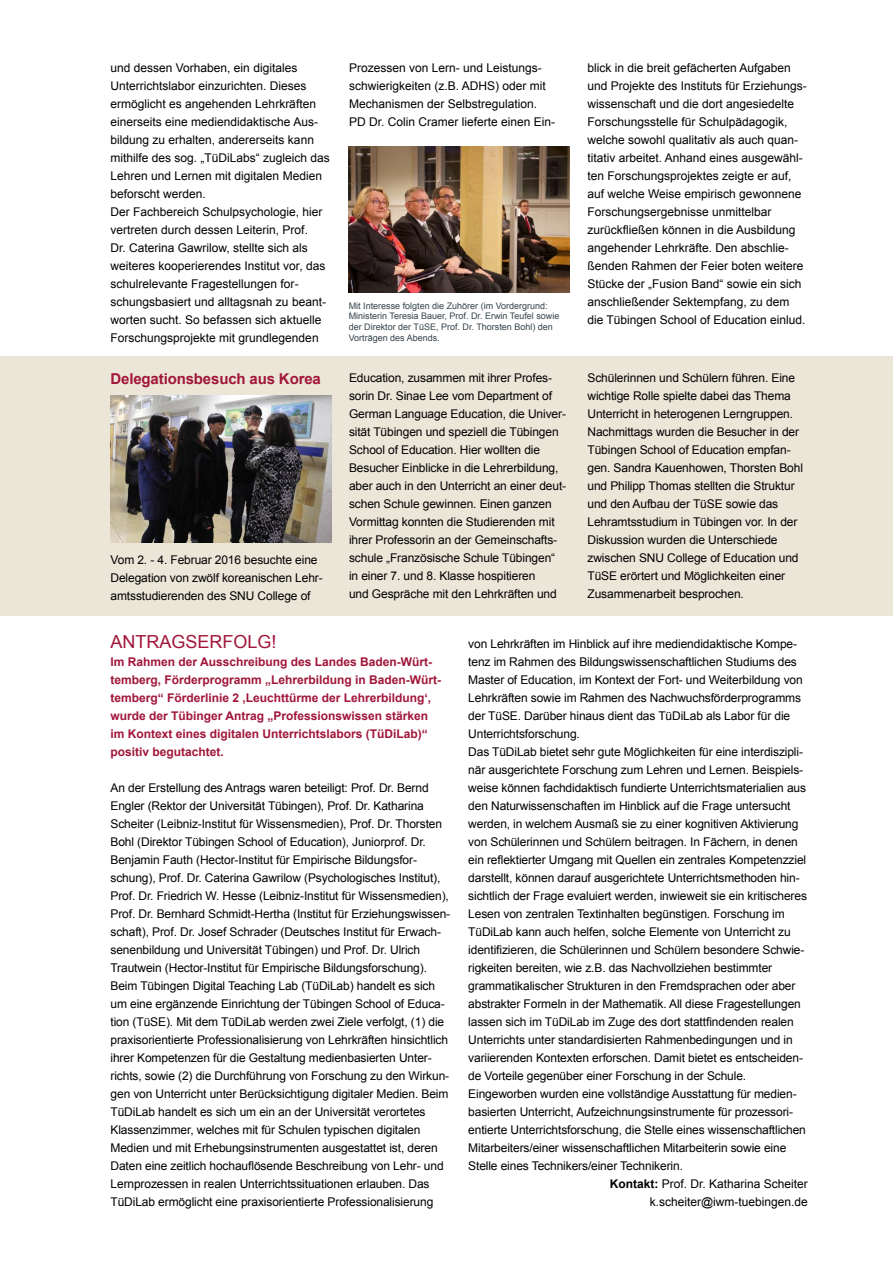
<style>
.page{position:relative;width:893px;height:1263px;background:#fff}
.page>*{position:absolute;margin:0;border:0;box-sizing:border-box;transform-origin:0 0}
.t1{font:18px "Arial";color:#a1163a}
.t2{font:700 15px "Arial";letter-spacing:-.01em;color:#a1163a}
.t3{font:12px/18px "Arial";letter-spacing:-.01em;color:#000}
.t4{font:700 12px/18px "Arial";color:#a1163a}
.t5{font:9px/10.8px "Arial";color:#34434b}
.s1{font-weight:700}
</style>
<div class="page">
<div style="left:1px;top:356px;width:892px;height:260px;background:#ece6d9"></div>
<img style="left:111px;top:395px;width:220px;height:148px">
<img style="left:349px;top:146px;width:220px;height:147px">
<p class="t3" style="left:111px;top:59px;width:221px">und dessen Vorhaben, ein digitales Unterrichtslabor einzurichten. Dieses ermöglicht es angehenden Lehrkräften einerseits eine mediendidaktische Aus&shy;bildung zu erhalten, andererseits kann mithilfe des sog. „TüDiLabs“ zugleich das Lehren und Lernen mit digitalen Medien beforscht werden.<br>Der Fachbereich Schulpsychologie, hier vertreten durch dessen Leiterin, Prof.<br>Dr. Caterina Gawrilow, stellte sich als weiteres kooperierendes Institut vor, das schulrelevante Fragestellungen for&shy;schungsbasiert und alltagsnah zu beant&shy;worten sucht. So befassen sich aktuelle Forschungsprojekte mit grundlegenden</p>
<p class="t3" style="left:349px;top:59px;width:208px">Prozessen von Lern- und Leistungs&shy;schwierigkeiten (z.B. ADHS) oder mit Mechanismen der Selbstregulation.<br>PD Dr. Colin Cramer lieferte einen Ein-</p>
<p class="t3" style="left:587px;top:59px;width:221px">blick in die breit gefächerten Aufgaben und Projekte des Instituts für Erziehungs&shy;wissenschaft und die dort angesiedelte Forschungsstelle für Schulpädagogik, welche sowohl qualitativ als auch quan&shy;titativ arbeitet. Anhand eines ausgewähl&shy;ten Forschungsprojektes zeigte er auf, auf welche Weise empirisch gewonnene Forschungsergebnisse unmittelbar zurückfließen können in die Ausbildung angehender Lehrkräfte. Den abschlie&shy;ßenden Rahmen der Feier boten weitere Stücke der „Fusion Band“ sowie ein sich anschließender Sektempfang, zu dem die Tübingen School of Education einlud.</p>
<p class="t5" style="left:349px;top:300px;width:212px">Mit Interesse folgten die Zuhörer (im Vordergrund:<br>Ministerin Teresia Bauer, Prof. Dr. Erwin Teufel sowie der Direktor der TüSE, Prof. Dr. Thorsten Bohl) den Vorträgen des Abends.</p>
<p class="t2" style="left:111px;top:369px;width:212px">Delegationsbesuch aus Korea</p>
<p class="t3" style="left:111px;top:551px;width:214px">Vom 2. - 4. Februar 2016 besuchte eine<br>Delegation von zwölf koreanischen Lehr&shy;amtsstudierenden des SNU College of</p>
<p class="t3" style="left:349px;top:369px;width:219px">Education, zusammen mit ihrer Profes&shy;sorin Dr. Sinae Lee vom Department of German Language Education, die Univer&shy;sität Tübingen und speziell die Tübingen School of Education. Hier wollten die Besucher Einblicke in die Lehrerbildung, aber auch in den Unterricht an einer deut&shy;schen Schule gewinnen. Einen ganzen Vormittag konnten die Studierenden mit ihrer Professorin an der Gemeinschafts&shy;schule „Französische Schule Tübingen“ in einer 7. und 8. Klasse hospitieren<br>und Gespräche mit den Lehrkräften und</p>
<p class="t3" style="left:587px;top:369px;width:217px">Schülerinnen und Schülern führen. Eine wichtige Rolle spielte dabei das Thema Unterricht in heterogenen Lerngruppen.<br>Nachmittags wurden die Besucher in der Tübingen School of Education empfan&shy;gen. Sandra Kauenhowen, Thorsten Bohl und Philipp Thomas stellten die Struktur und den Aufbau der TüSE sowie das Lehramtsstudium in Tübingen vor. In der Diskussion wurden die Unterschiede zwischen SNU College of Education und TüSE erörtert und Möglichkeiten einer Zusammenarbeit besprochen.</p>
<h1 class="t1" style="left:111px;top:630px;width:14px">antragserfolg</h1>
<h1 class="t1" style="left:272px;top:630px;width:7px">!</h1>
<p class="t4" style="left:111px;top:653px;width:332px">Im Rahmen der Ausschreibung des Landes Baden-Würt&shy;temberg, Förderprogramm „Lehrerbildung in Baden-Würt&shy;temberg“ Förderlinie 2 ,Leuchttürme der Lehrerbildung‘, wurde der Tübinger Antrag „Professionswissen stärken im Kontext eines digitalen Unterrichtslabors (TüDiLab)“ positiv begutachtet.</p>
<p class="t3" style="left:111px;top:779px;width:341px">An der Erstellung des Antrags waren beteiligt: Prof. Dr. Bernd Engler (Rektor der Universität Tübingen), Prof. Dr. Katharina Scheiter (Leibniz-Institut für Wissensmedien), Prof. Dr. Thorsten Bohl (Direktor Tübingen School of Education), Juniorprof. Dr.<br>Benjamin Fauth (Hector-Institut für Empirische Bildungsfor&shy;schung), Prof. Dr. Caterina Gawrilow (Psychologisches Institut), Prof. Dr. Friedrich W. Hesse (Leibniz-Institut für Wissensmedien), Prof. Dr. Bernhard Schmidt-Hertha (Institut für Erziehungswissen&shy;schaft), Prof. Dr. Josef Schrader (Deutsches Institut für Erwach&shy;senenbildung und Universität Tübingen) und Prof. Dr. Ulrich Trautwein (Hector-Institut für Empirische Bildungsforschung).<br>Beim Tübingen Digital Teaching Lab (TüDiLab) handelt es sich um eine ergänzende Einrichtung der Tübingen School of Educa&shy;tion (TüSE). Mit dem TüDiLab werden zwei Ziele verfolgt, (1) die praxisorientierte Professionalisierung von Lehrkräften hinsichtlich ihrer Kompetenzen für die Gestaltung medienbasierten Unter&shy;richts, sowie (2) die Durchführung von Forschung zu den Wirkun&shy;gen von Unterricht unter Berücksichtigung digitaler Medien. Beim TüDiLab handelt es sich um ein an der Universität verortetes Klassenzimmer, welches mit für Schulen typischen digitalen Medien und mit Erhebungsinstrumenten ausgestattet ist, deren Daten eine zeitlich hochauflösende Beschreibung von Lehr- und Lernprozessen in realen Unterrichtssituationen erlauben. Das TüDiLab ermöglicht eine praxisorientierte Professionalisierung</p>
<p class="t3" style="left:468px;top:635px;width:330px">von Lehrkräften im Hinblick auf ihre mediendidaktische Kompe-</p>
<p class="t3" style="left:468px;top:653px;width:330px">tenz im Rahmen des Bildungswissenschaftlichen Studiums des</p>
<p class="t3" style="left:468px;top:671px;width:336px">Master of Education, im Kontext der Fort- und Weiterbildung von</p>
<p class="t3" style="left:468px;top:689px;width:334px">Lehrkräften sowie im Rahmen des Nachwuchsförderprogramms</p>
<p class="t3" style="left:468px;top:707px;width:323px">der TüSE. Darüber hinaus dient das TüDiLab als Labor für die</p>
<p class="t3" style="left:468px;top:725px;width:113px">Unterrichtsforschung.</p>
<p class="t3" style="left:468px;top:743px;width:336px">Das TüDiLab bietet sehr gute Möglichkeiten für eine interdiszipli-</p>
<p class="t3" style="left:468px;top:761px;width:337px">när ausgerichtete Forschung zum Lehren und Lernen. Beispiels-</p>
<p class="t3" style="left:468px;top:779px;width:339px">weise können fachdidaktisch fundierte Unterrichtsmaterialien aus</p>
<p class="t3" style="left:468px;top:797px;width:324px">den Naturwissenschaften im Hinblick auf die Frage untersucht</p>
<p class="t3" style="left:468px;top:815px;width:332px">werden, in welchem Ausmaß sie zu einer kognitiven Aktivierung</p>
<p class="t3" style="left:468px;top:833px;width:331px">von Schülerinnen und Schülern beitragen. In Fächern, in denen</p>
<p class="t3" style="left:468px;top:851px;width:340px">ein reflektierter Umgang mit Quellen ein zentrales Kompetenzziel</p>
<p class="t3" style="left:468px;top:869px;width:333px">darstellt, können darauf ausgerichtete Unterrichtsmethoden hin-</p>
<p class="t3" style="left:468px;top:887px;width:340px">sichtlich der Frage evaluiert werden, inwieweit sie ein kritischeres</p>
<p class="t3" style="left:468px;top:905px;width:318px">Lesen von zentralen Textinhalten begünstigen. Forschung im</p>
<p class="t3" style="left:468px;top:923px;width:324px">TüDiLab kann auch helfen, solche Elemente von Unterricht zu</p>
<p class="t3" style="left:468px;top:941px;width:338px">identifizieren, die Schülerinnen und Schülern besondere Schwie-</p>
<p class="t3" style="left:468px;top:959px;width:305px">rigkeiten bereiten, wie z.B. das Nachvollziehen bestimmter</p>
<p class="t3" style="left:468px;top:977px;width:329px">grammatikalischer Strukturen in den Fremdsprachen oder aber</p>
<p class="t3" style="left:468px;top:995px;width:334px">abstrakter Formeln in der Mathematik. All diese Fragestellungen</p>
<p class="t3" style="left:468px;top:1013px;width:327px">lassen sich im TüDiLab im Zuge des dort stattfindenden realen</p>
<p class="t3" style="left:468px;top:1031px;width:326px">Unterrichts unter standardisierten Rahmenbedingungen und in</p>
<p class="t3" style="left:468px;top:1049px;width:336px">variierenden Kontexten erforschen. Damit bietet es entscheiden-</p>
<p class="t3" style="left:468px;top:1067px;width:280px">de Vorteile gegenüber einer Forschung in der Schule.</p>
<p class="t3" style="left:468px;top:1085px;width:330px">Eingeworben wurden eine vollständige Ausstattung für medien-</p>
<p class="t3" style="left:468px;top:1103px;width:326px">basierten Unterricht, Aufzeichnungsinstrumente für prozessori-</p>
<p class="t3" style="left:468px;top:1121px;width:339px">entierte Unterrichtsforschung, die Stelle eines wissenschaftlichen</p>
<p class="t3" style="left:468px;top:1139px;width:320px">Mitarbeiters/einer wissenschaftlichen Mitarbeiterin sowie eine</p>
<p class="t3" style="left:468px;top:1157px;width:216px">Stelle eines Technikers/einer Technikerin.</p>
<p class="t3" style="left:610px;top:1175px;width:200px"><span class="s1">Kontakt:</span> Prof. Dr. Katharina Scheiter</p>
<p class="t3" style="left:650px;top:1193px;width:160px">k.scheiter@iwm-tuebingen.de</p>
</div>
